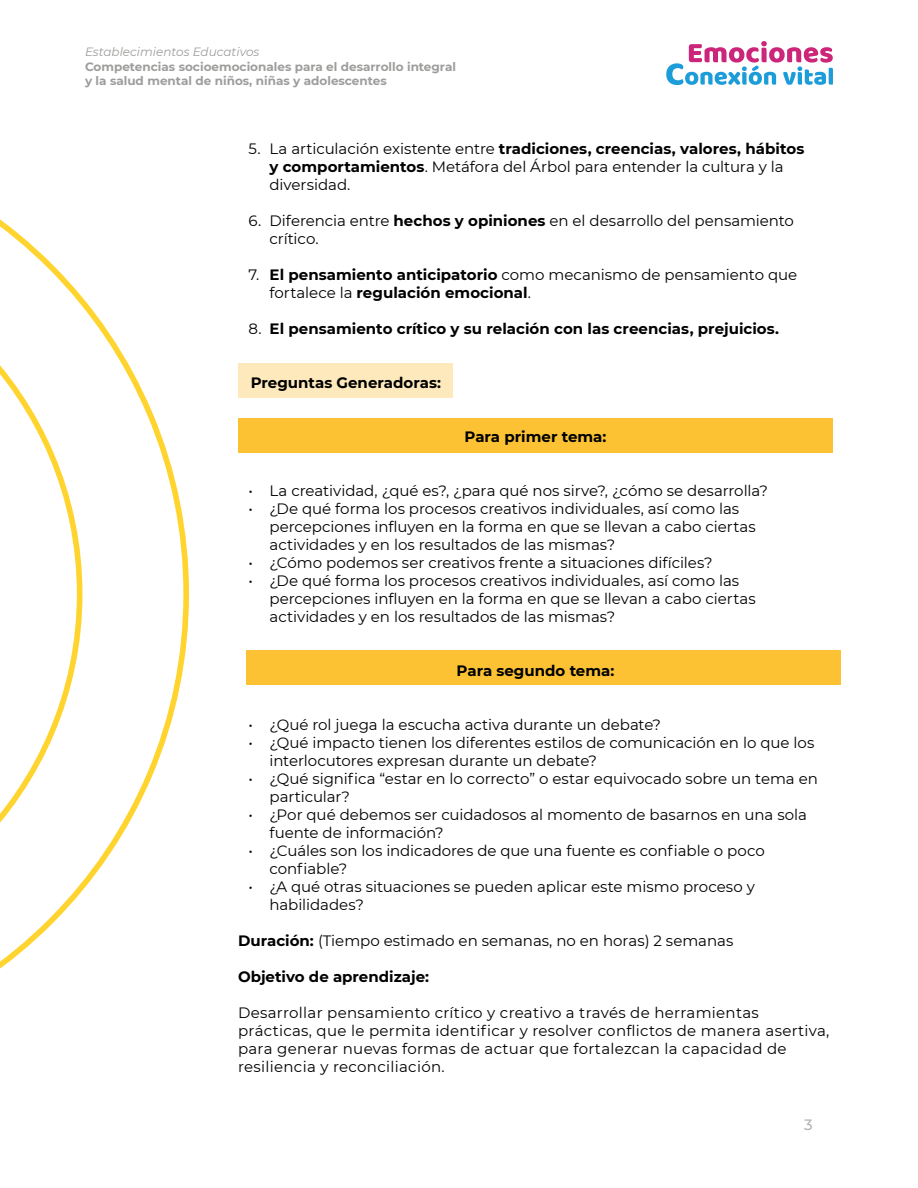
<style>
.page{position:relative;width:918px;height:1188px;background:#fff}
.page>*{position:absolute;margin:0;border:0;box-sizing:border-box;transform-origin:0 0}
.Listado{font:15px/18px "Montserrat";color:#000}
.Cuerpo{font:15px/18px "Montserrat";letter-spacing:.01em;color:#000}
.Subtitulo{font:700 15px/18px "Montserrat";color:#000}
.Cuerpo-2{font:700 15px "Montserrat";color:#000}
.t1{font:500 15px "Montserrat";color:#b3b2b2}
.t2{font:700 12px/14.4px "Montserrat";color:#9d9d9c}
.t3{font:italic 12px "Montserrat";color:#9d9d9c}
.s1{font-weight:700}
.s2{font-weight:400}
</style>
<div class="page">
<svg style="left:666px;top:41px;width:167px;height:44px"></svg>
<svg style="left:0;top:219px;width:189px;height:750px"></svg>
<div style="left:238px;top:418px;width:595px;height:34px;background:#fcc233"></div>
<div style="left:238px;top:363px;width:215px;height:34px;background:#fde9bb"></div>
<div style="left:247px;top:651px;width:594px;height:34px;background:#fcc233"></div>
<p class="t3" style="left:85px;top:44px;width:176px">Establecimientos Educativos</p>
<p class="t2" style="left:85px;top:59px;width:373px">Competencias socioemocionales para el desarrollo integral y la salud mental de niños, niñas y adolescentes</p>
<p class="Cuerpo" style="left:270px;top:139px;width:536px;text-indent:-21px">5. La articulación existente entre <span class="s1">tradiciones, creencias, valores, hábitos y comportamientos</span>. Metáfora del Árbol para entender la cultura y la diversidad.</p>
<p class="Cuerpo" style="left:270px;top:211px;width:526px;text-indent:-21px">6. Diferencia entre <span class="s1">hechos y opiniones</span> en el desarrollo del pensamiento crítico.</p>
<p class="Subtitulo" style="left:270px;top:264px;width:529px;text-indent:-21px"><span class="s2">7.</span> El pensamiento anticipatorio <span class="s2">como mecanismo de pensamiento que fortalece la</span> regulación emocional<span class="s2">.</span></p>
<p class="Subtitulo" style="left:249px;top:318px;width:532px"><span class="s2">8.</span> El pensamiento crítico y su relación con las creencias, prejuicios.</p>
<h2 class="Subtitulo" style="left:251px;top:372px;width:192px">Preguntas Generadoras:</h2>
<p class="Cuerpo-2" style="left:465px;top:425px;width:143px">Para primer tema:</p>
<p class="Listado" style="left:249px;top:481px;width:521px">• La creatividad, ¿qué es?, ¿para qué nos sirve?, ¿cómo se desarrolla?</p>
<p class="Listado" style="left:270px;top:499px;width:488px;text-indent:-21px">• ¿De qué forma los procesos creativos individuales, así como las percepciones influyen en la forma en que se llevan a cabo ciertas actividades y en los resultados de las mismas?</p>
<p class="Listado" style="left:249px;top:553px;width:466px">• ¿Cómo podemos ser creativos frente a situaciones difíciles?</p>
<p class="Listado" style="left:270px;top:571px;width:488px;text-indent:-21px">• ¿De qué forma los procesos creativos individuales, así como las percepciones influyen en la forma en que se llevan a cabo ciertas actividades y en los resultados de las mismas?</p>
<p class="Cuerpo-2" style="left:457px;top:659px;width:159px">Para segundo tema:</p>
<p class="Listado" style="left:249px;top:715px;width:414px">• ¿Qué rol juega la escucha activa durante un debate?</p>
<p class="Listado" style="left:270px;top:733px;width:546px;text-indent:-21px">• ¿Qué impacto tienen los diferentes estilos de comunicación en lo que los interlocutores expresan durante un debate?</p>
<p class="Listado" style="left:270px;top:769px;width:550px;text-indent:-21px">• ¿Qué significa “estar en lo correcto” o estar equivocado sobre un tema en particular?</p>
<p class="Listado" style="left:270px;top:805px;width:539px;text-indent:-21px">• ¿Por qué debemos ser cuidadosos al momento de basarnos en una sola fuente de información?</p>
<p class="Listado" style="left:270px;top:841px;width:497px;text-indent:-21px">• ¿Cuáles son los indicadores de que una fuente es confiable o poco confiable?</p>
<p class="Listado" style="left:270px;top:877px;width:487px;text-indent:-21px">• ¿A qué otras situaciones se pueden aplicar este mismo proceso y habilidades?</p>
<p class="Cuerpo" style="left:238px;top:931px;width:497px"><span class="s1">Duración:</span> (Tiempo estimado en semanas, no en horas) 2 semanas</p>
<h2 class="Subtitulo" style="left:238px;top:966px;width:193px">Objetivo de aprendizaje:</h2>
<p class="Cuerpo" style="left:238px;top:1003px;width:593px">Desarrollar pensamiento crítico y creativo a través de herramientas prácticas, que le permita identificar y resolver conflictos de manera asertiva, para generar nuevas formas de actuar que fortalezcan la capacidad de resiliencia y reconciliación.</p>
<p class="t1" style="left:804px;top:1114px;width:10px">3</p>
</div>
